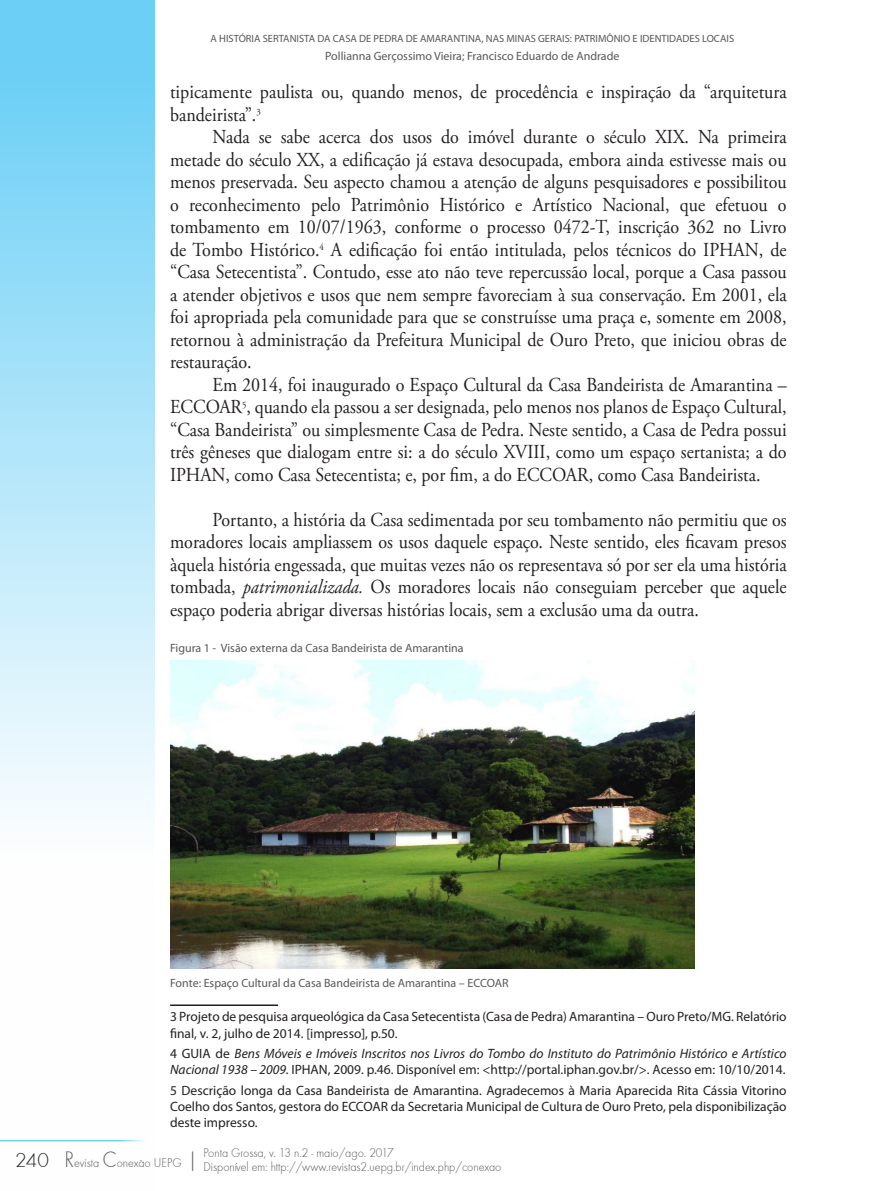
<style>
.page{position:relative;width:893px;height:1191px;background:#fff}
.page>*{position:absolute;margin:0;border:0;box-sizing:border-box;transform-origin:0 0}
.t1{font:19.8px/22.5px "Adobe Garamond Pro";color:#231f20;text-align:justify;scale:.91 1}
.t2{font:13.5px/16.2px "Myriad Pro";color:#231f20}
.t3{font:italic 13.5px/16.2px "Myriad Pro";color:#231f20}
.t4{font:13.2px/14.4px "Futura TEE Ligh";color:#57585a;scale:.91 1}
.t5{font:12px "Myriad Pro";color:#57585a}
.t6{font:10.5px "Myriad Pro";color:#57585a}
.s1{font-style:italic}
.s2{font-style:normal}
.s3{font-size:23.1px}
.s4{font-size:21px;color:#231f20}
</style>
<div class="page">
<svg style="left:0;top:0;width:155px;height:1142px"></svg>
<hr style="left:0;top:1139px;width:149px;height:2px;background:#6bcff6">
<hr style="left:170px;top:1004px;width:108px;height:2px;background:#231f20">
<img style="left:170px;top:660px;width:524px;height:308px">
<p class="t6" style="left:211px;top:32px;width:525px">A HISTÓRIA SERTANISTA DA CASA DE PEDRA DE AMARANTINA, NAS MINAS GERAIS: PATRIMÔNIO E IDENTIDADES LOCAIS</p>
<p class="t5" style="left:325px;top:49px;width:296px">Pollianna Gerçossimo Vieira; Francisco Eduardo de Andrade</p>
<p class="t1" style="left:170px;top:81px;width:679px">tipicamente paulista ou, quando menos, de procedência e inspiração da “arquitetura bandeirista”.<sup>3</sup></p>
<p class="t1" style="left:170px;top:126px;width:679px;text-indent:43px">Nada se sabe acerca dos usos do imóvel durante o século XIX. Na primeira metade do século XX, a edificação já estava desocupada, embora ainda estivesse mais ou menos preservada. Seu aspecto chamou a atenção de alguns pesquisadores e possibilitou o reconhecimento pelo Patrimônio Histórico e Artístico Nacional, que efetuou o tombamento em 10/07/1963, conforme o processo 0472-T, inscrição 362 no Livro de Tombo Histórico.<sup>4</sup> A edificação foi então intitulada, pelos técnicos do IPHAN, de “Casa Setecentista”. Contudo, esse ato não teve repercussão local, porque a Casa passou a atender objetivos e usos que nem sempre favoreciam à sua conservação. Em 2001, ela foi apropriada pela comunidade para que se construísse uma praça e, somente em 2008, retornou à administração da Prefeitura Municipal de Ouro Preto, que iniciou obras de restauração.</p>
<p class="t1" style="left:170px;top:374px;width:679px;text-indent:43px">Em 2014, foi inaugurado o Espaço Cultural da Casa Bandeirista de Amarantina – ECCOAR<sup>5</sup>, quando ela passou a ser designada, pelo menos nos planos de Espaço Cultural, “Casa Bandeirista” ou simplesmente Casa de Pedra. Neste sentido, a Casa de Pedra possui três gêneses que dialogam entre si: a do século XVIII, como um espaço sertanista; a do IPHAN, como Casa Setecentista; e, por fim, a do ECCOAR, como Casa Bandeirista.</p>
<p class="t1" style="left:170px;top:509px;width:679px;text-indent:43px">Portanto, a história da Casa sedimentada por seu tombamento não permitiu que os moradores locais ampliassem os usos daquele espaço. Neste sentido, eles ficavam presos àquela história engessada, que muitas vezes não os representava só por ser ela uma história tombada, <span class="s1">patrimonializada.</span> Os moradores locais não conseguiam perceber que aquele espaço poderia abrigar diversas histórias locais, sem a exclusão uma da outra.</p>
<p class="t5" style="left:170px;top:640px;width:295px">Figura 1 - Visão externa da Casa Bandeirista de Amarantina</p>
<p class="t5" style="left:170px;top:976px;width:340px">Fonte: Espaço Cultural da Casa Bandeirista de Amarantina – ECCOAR</p>
<p class="t2" style="left:170px;top:1008px;width:618px">3 Projeto de pesquisa arqueológica da Casa Setecentista (Casa de Pedra) Amarantina – Ouro Preto/MG. Relatório final, v. 2, julho de 2014. [impresso], p.50.</p>
<p class="t3" style="left:170px;top:1045px;width:618px"><span class="s2">4 GUIA de</span> Bens Móveis e Imóveis Inscritos nos Livros do Tombo do Instituto do Patrimônio Histórico e Artístico<br>Nacional 1938 – 2009. <span class="s2">IPHAN, 2009. p.46. Disponível em: &lt;http://portal.iphan.gov.br/&gt;. Acesso em: 10/10/2014.</span></p>
<p class="t2" style="left:170px;top:1082px;width:618px;text-align:justify">5 Descrição longa da Casa Bandeirista de Amarantina. Agradecemos à Maria Aparecida Rita Cássia Vitorino Coelho dos Santos, gestora do ECCOAR da Secretaria Municipal de Cultura de Ouro Preto, pela disponibilização deste impresso.</p>
<p class="t4" style="left:203px;top:1145px;width:329px;text-indent:-63px">- <span class="s3">|</span> Ponta Grossa, v. 13 n.2 - maio/ago. 2017<br>Disponível em: http://www.revistas2.uepg.br/index.php/conexao</p>
<p class="t4" style="left:15px;top:1155px;width:184px"><span class="s4">240</span> <span class="s3">R</span>evista <span class="s3">C</span>onexao UEPG</p>
</div>
